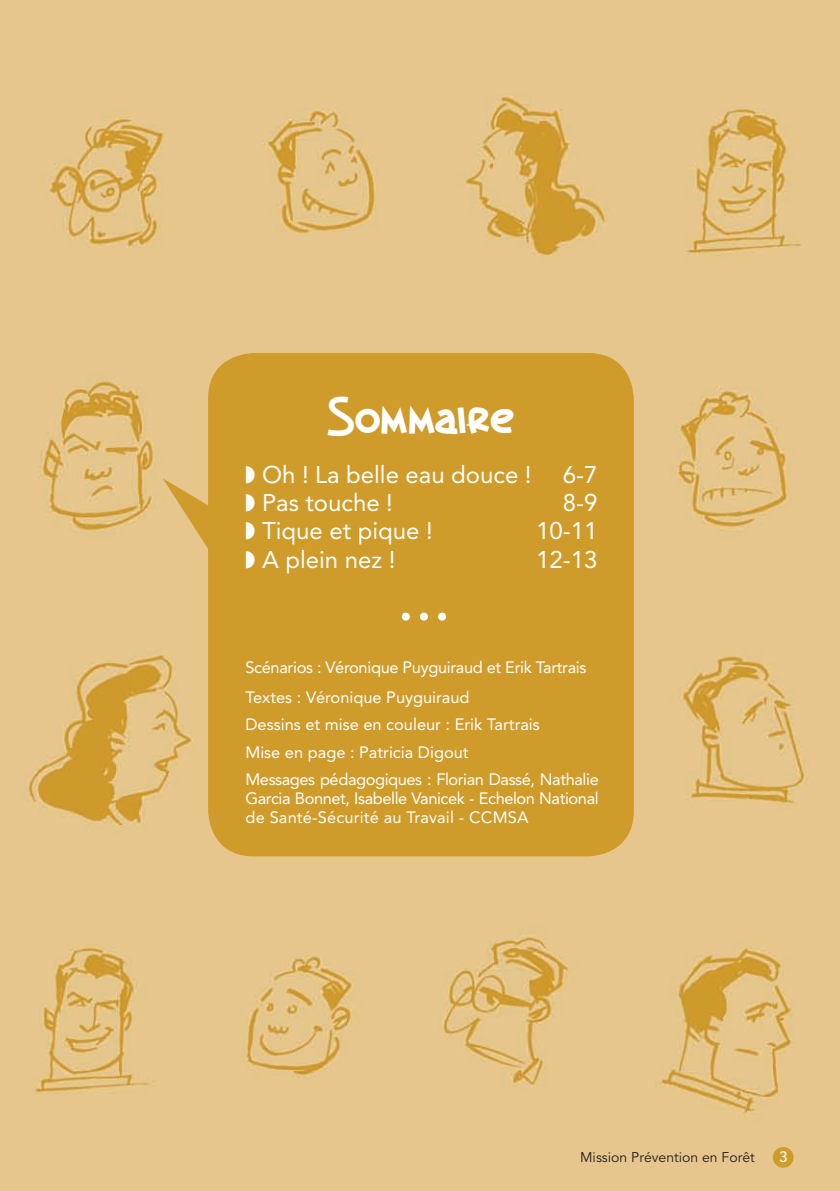
<style>
.page{position:relative;width:840px;height:1191px;background:#fff}
.page>*{position:absolute;margin:0;border:0;box-sizing:border-box;transform-origin:0 0}
.t1{font:60px "German Beauty";color:#fff}
.t2{font:46px "German Beauty";color:#fff}
.t3{font:24px "Avenir";color:#fff}
.t4{font:16.4px/29.6px "Avenir";letter-spacing:-.02em;color:#fff}
.t5{font:16.4px/27.6px "Avenir";color:#fff}
.t6{font:500 15px "Avenir";color:#fff}
.t7{font:14px "Avenir";color:#231f20}
</style>
<div class="page">
<img style="left:0;top:0;width:839px;height:1191px">
<div style="left:772px;top:1147px;width:21px;height:20px;background:#cf9b2a;border-radius:50%"></div>
<div style="left:208px;top:353px;width:425px;height:503px;background:#cf9b2a;border-radius:45px"></div>
<svg style="left:163px;top:465px;width:45px;height:117px;background:#e1bd7a"></svg>
<h2 class="t2" style="left:327px;top:394px;width:188px">Sommaire</h2>
<h3 class="t3" style="left:262px;top:460px;width:271px">Oh ! La belle eau douce !</h3>
<h3 class="t3" style="left:562px;top:460px;width:36px">6-7</h3>
<h3 class="t3" style="left:262px;top:488px;width:132px">Pas touche !</h3>
<h3 class="t3" style="left:562px;top:488px;width:36px">8-9</h3>
<h3 class="t3" style="left:262px;top:516px;width:172px">Tique et pique !</h3>
<h3 class="t3" style="left:536px;top:516px;width:63px">10-11</h3>
<h3 class="t3" style="left:262px;top:545px;width:135px">A plein nez !</h3>
<h3 class="t3" style="left:536px;top:545px;width:63px">12-13</h3>
<h1 class="t1" style="left:398px;top:568px;width:54px">...</h1>
<p class="t4" style="left:245px;top:652px;width:342px">Scénarios : Véronique Puyguiraud et Erik Tartrais<br>Textes : Véronique Puyguiraud</p>
<p class="t5" style="left:245px;top:710px;width:354px">Dessins et mise en couleur : Erik Tartrais<br>Mise en page : Patricia Digout<br>Messages pédagogiques : Florian Dassé, Nathalie</p>
<p class="t4" style="left:245px;top:789px;width:354px;line-height:19px">Garcia Bonnet, Isabelle Vanicek - Echelon National de Santé-Sécurité au Travail - CCMSA</p>
<p class="t7" style="left:580px;top:1149px;width:176px">Mission Prévention en Forêt</p>
<p class="t6" style="left:778px;top:1148px;width:10px">3</p>
</div>
